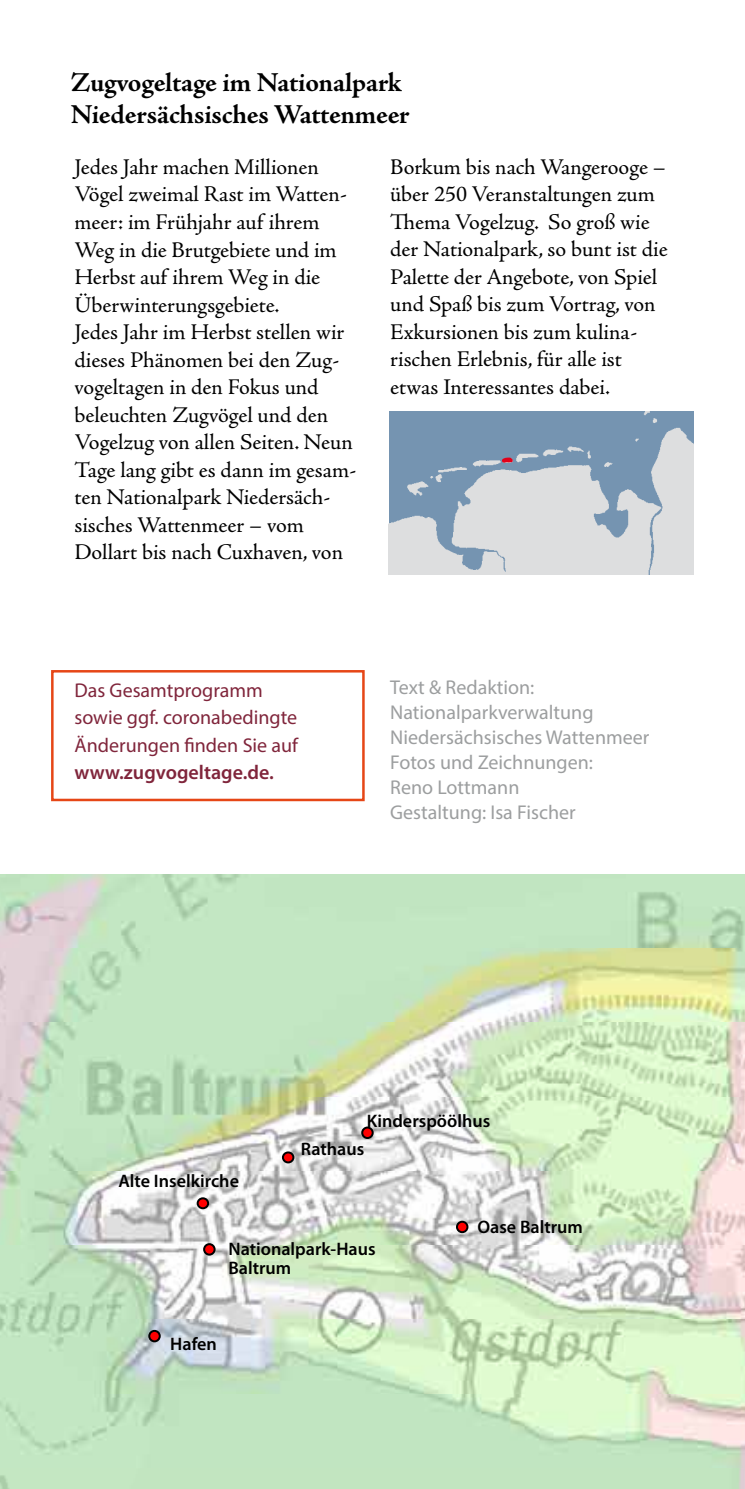
<style>
.page{position:relative;width:745px;height:1489px;background:#fff}
.page>*{position:absolute;margin:0;border:0;box-sizing:border-box;transform-origin:0 0}
.t1{font:700 27.5px/32.5px "Adobe Jenson Pro";letter-spacing:-.01em;color:#000}
.t2{font:22.5px/27.5px "Adobe Jenson Pro";color:#000}
.t3{font:20px/25px "Myriad Pro";color:#9c9e9f}
.t4{font:20px/27.5px "Myriad Pro";color:#80253b}
.t5{font:600 20px "Myriad Pro";color:#80253b}
.t6{font:600 18px/18.5px "Myriad Pro";color:#000}
</style>
<div class="page">
<svg style="left:0;top:874px;width:744px;height:614px;background:#cce2c4"></svg>
<img style="left:388px;top:411px;width:305px;height:163px">
<svg style="left:501px;top:457px;width:11px;height:6px"></svg>
<div style="left:51px;top:670px;width:313px;height:131px;border:2px solid #e64616"></div>
<p class="t1" style="left:71px;top:66px;width:340px">Zugvogeltage im Nationalpark<br>Niedersächsisches Wattenmeer</p>
<p class="t2" style="left:390px;top:153px;width:279px">Borkum bis nach Wangerooge – über 250 Veranstaltungen zum<br>Thema Vogelzug. So groß wie der Nationalpark, so bunt ist die<br>Palette der Angebote, von Spiel und Spaß bis zum Vortrag, von<br>Exkursionen bis zum kulina&shy;rischen Erlebnis, für alle ist etwas Interessantes dabei.</p>
<p class="t2" style="left:74px;top:154px;width:283px">Jedes Jahr machen Millionen<br>Vögel zweimal Rast im Watten&shy;meer: im Frühjahr auf ihrem<br>Weg in die Brutgebiete und im<br>Herbst auf ihrem Weg in die<br>Überwinterungsgebiete.<br>Jedes Jahr im Herbst stellen wir dieses Phänomen bei den Zug&shy;vogeltagen in den Fokus und beleuchten Zugvögel und den<br>Vogelzug von allen Seiten. Neun<br>Tage lang gibt es dann im gesam&shy;ten Nationalpark Niedersäch&shy;sisches Wattenmeer – vom<br>Dollart bis nach Cuxhaven, von</p>
<p class="t4" style="left:74px;top:676px;width:225px">Das Gesamtprogramm sowie ggf. coronabedingte<br>Änderungen finden Sie auf</p>
<p class="t5" style="left:74px;top:759px;width:201px">www.zugvogeltage.de.</p>
<p class="t3" style="left:390px;top:674px;width:260px">Text &amp; Redaktion:<br>Nationalparkverwaltung<br>Niedersächsisches Wattenmeer<br>Fotos und Zeichnungen:<br>Reno Lottmann<br>Gestaltung: Isa Fischer</p>
<p class="t6" style="left:366px;top:1110px;width:125px">Kinderspöölhus</p>
<p class="t6" style="left:118px;top:1171px;width:122px">Alte Inselkirche</p>
<p class="t6" style="left:300px;top:1139px;width:65px">Rathaus</p>
<p class="t6" style="left:228px;top:1239px;width:148px">Nationalpark-Haus<br>Baltrum</p>
<p class="t6" style="left:170px;top:1334px;width:48px">Hafen</p>
<p class="t6" style="left:477px;top:1217px;width:107px">Oase Baltrum</p>
</div>
